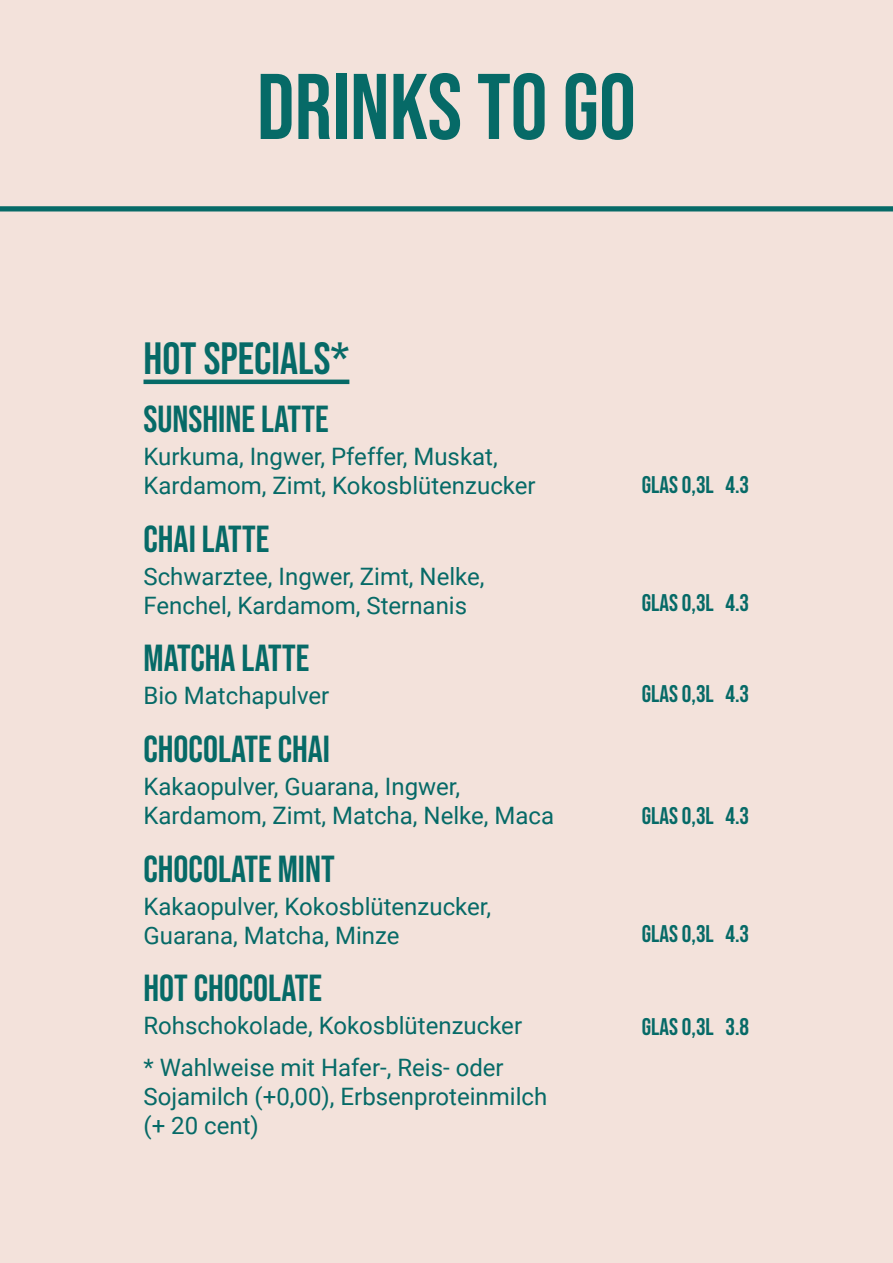
<style>
.page{position:relative;width:893px;height:1263px;background:#f3e2db}
.page>*{position:absolute;margin:0;border:0;box-sizing:border-box;transform-origin:0 0}
.t1{font:93px "Bebas Neue";color:#066a67}
.t2{font:45px "Bebas Neue";color:#066a67}
.t3{font:37.5px "Bebas Neue";color:#066a67}
.t4{font:24px/28.8px "Roboto";color:#066a67}
.t5{font:24px "Bebas Neue";color:#066a67}
</style>
<div class="page">
<div style="left:0;top:206px;width:893px;height:5px;background:#066a67"></div>
<hr style="left:144px;top:380px;width:205px;height:4px;background:#066a67">
<h1 class="t1" style="left:257px;top:54px;width:381px">DRINKS to go</h1>
<h2 class="t2" style="left:144px;top:333px;width:207px">HOT SPECIALS*</h2>
<h3 class="t3" style="left:144px;top:398px;width:187px">SUNSHINE LATTE</h3>
<p class="t4" style="left:144px;top:441px;width:394px">Kurkuma, Ingwer, Pfeffer, Muskat,<br>Kardamom, Zimt, Kokosblütenzucker</p>
<h3 class="t3" style="left:144px;top:517px;width:127px">CHAI LATTE</h3>
<p class="t4" style="left:144px;top:561px;width:343px">Schwarztee, Ingwer, Zimt, Nelke,<br>Fenchel, Kardamom, Sternanis</p>
<h3 class="t3" style="left:144px;top:637px;width:167px">MATCHA LATTE</h3>
<p class="t4" style="left:144px;top:680px;width:187px">Bio Matchapulver</p>
<h3 class="t3" style="left:144px;top:728px;width:188px">CHOCOLATE CHAI</h3>
<p class="t4" style="left:144px;top:771px;width:412px">Kakaopulver, Guarana, Ingwer,<br>Kardamom, Zimt, Matcha, Nelke, Maca</p>
<h3 class="t3" style="left:144px;top:847px;width:193px">CHOCOLATE MINT</h3>
<p class="t4" style="left:144px;top:891px;width:349px">Kakaopulver, Kokosblütenzucker,<br>Guarana, Matcha, Minze</p>
<h3 class="t3" style="left:144px;top:967px;width:180px">HOT CHOCOLATE</h3>
<p class="t4" style="left:144px;top:1004px;width:380px;line-height:41.5px">Rohschokolade, Kokosblütenzucker * Wahlweise mit Hafer-, Reis- oder</p>
<p class="t4" style="left:144px;top:1081px;width:405px">Sojamilch (+0,00), Erbsenproteinmilch (+ 20 cent)</p>
<p class="t5" style="left:642px;top:471px;width:109px">GLAS 0,3L 4.3</p>
<p class="t5" style="left:642px;top:589px;width:109px">GLAS 0,3L 4.3</p>
<p class="t5" style="left:642px;top:680px;width:109px">GLAS 0,3L 4.3</p>
<p class="t5" style="left:642px;top:802px;width:109px">GLAS 0,3L 4.3</p>
<p class="t5" style="left:642px;top:920px;width:109px">GLAS 0,3L 4.3</p>
<p class="t5" style="left:642px;top:1013px;width:109px">GLAS 0,3L 3.8</p>
</div>
